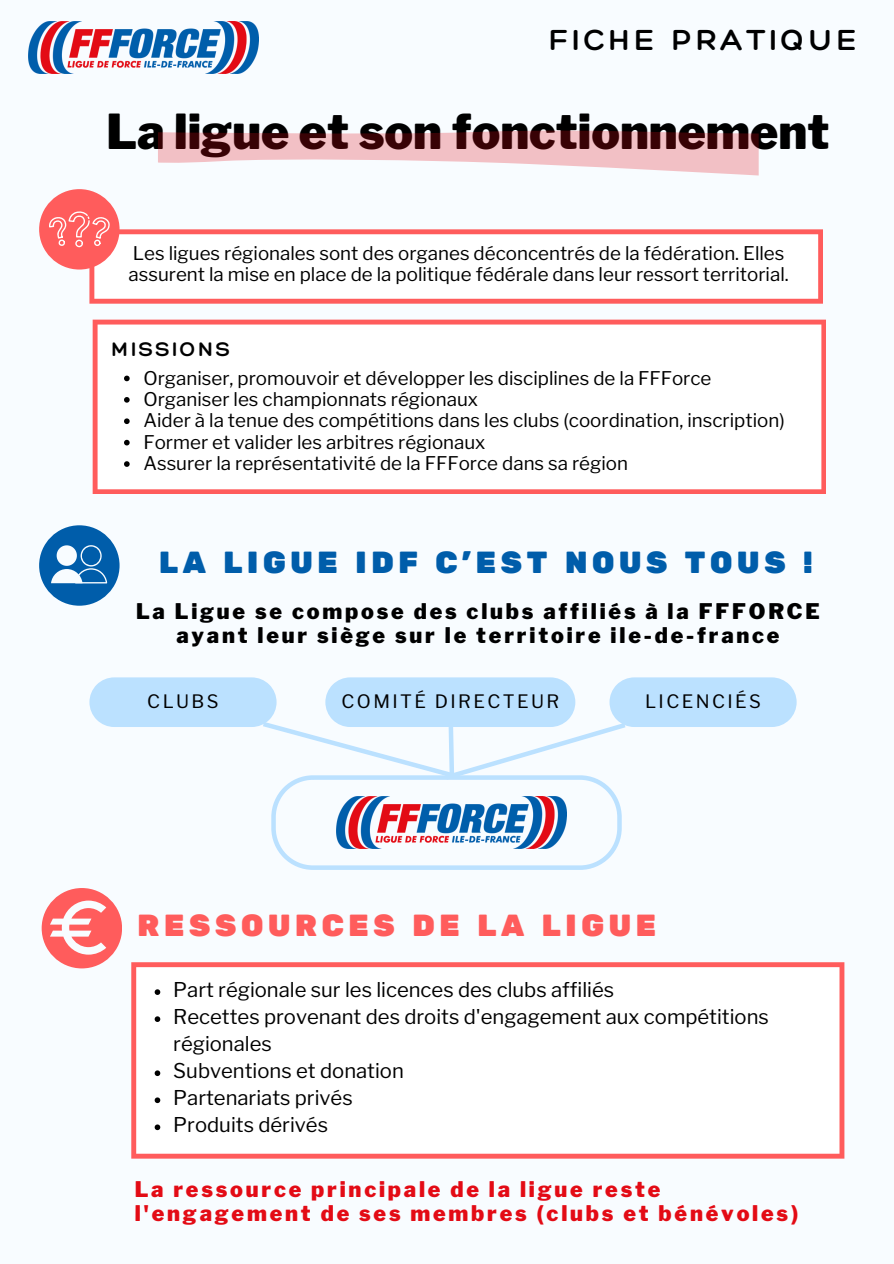
<style>
.page{position:relative;width:894px;height:1264px;background:#fff}
.page>*{position:absolute;margin:0;border:0;box-sizing:border-box;transform-origin:0 0}
.t1{font:900 47.7px "Libre Franklin";color:#000}
.t2{font:300 31.5px "Hero";letter-spacing:.13em;color:#000}
.t3{font:30.45px "Rubik One";letter-spacing:.13em;color:#005daa}
.t4{font:30.45px "Rubik One";letter-spacing:.13em;color:#ff5c5c}
.t5{font:900 21.3px/23.7px "Libre Franklin";letter-spacing:.13em;color:#000;text-align:center}
.t6{font:900 21.3px/23.7px "Libre Franklin";letter-spacing:.13em;color:#e30b15}
.t7{font:300 21.3px "Hero";letter-spacing:.13em;color:#000}
.t8{font:20.25px/27px "Libre Franklin";color:#000}
.t9{font:18.75px/21.5px "Libre Franklin";color:#000}
.t10{font:18.3px "Libre Franklin";letter-spacing:.13em;color:#000}
</style>
<div class="page">
<div style="left:0;top:0;width:893px;height:1263px;background:#f8fcff"></div>
<svg style="left:89px;top:229px;width:733px;height:74px"></svg>
<div style="left:39px;top:189px;width:80px;height:80px;background:#ff5c5c;border-radius:50%"></div>
<svg style="left:49px;top:211px;width:61px;height:36px"></svg>
<img style="left:29px;top:21px;width:229px;height:53px">
<div style="left:39px;top:525px;width:80px;height:80px;background:#005daa;border-radius:50%"></div>
<svg style="left:51px;top:545px;width:56px;height:38px"></svg>
<svg style="left:93px;top:319px;width:733px;height:175px"></svg>
<svg style="left:124px;top:375px;width:6px;height:6px"></svg>
<svg style="left:124px;top:397px;width:6px;height:5px"></svg>
<svg style="left:124px;top:418px;width:6px;height:6px"></svg>
<svg style="left:124px;top:440px;width:6px;height:5px"></svg>
<svg style="left:124px;top:461px;width:6px;height:6px"></svg>
<svg style="left:158px;top:130px;width:600px;height:45px"></svg>
<svg style="left:89px;top:677px;width:707px;height:192px"></svg>
<svg style="left:131px;top:962px;width:713px;height:196px"></svg>
<svg style="left:155px;top:989px;width:5px;height:5px"></svg>
<svg style="left:155px;top:1016px;width:5px;height:5px"></svg>
<svg style="left:155px;top:1070px;width:5px;height:6px"></svg>
<svg style="left:155px;top:1097px;width:5px;height:6px"></svg>
<svg style="left:155px;top:1124px;width:5px;height:6px"></svg>
<div style="left:42px;top:888px;width:80px;height:80px;background:#ff5c5c;border-radius:50%"></div>
<svg style="left:50px;top:900px;width:56px;height:54px"></svg>
<h2 class="t2" style="left:549px;top:20px;width:309px">FICHE PRATIQUE</h2>
<h1 class="t1" style="left:106px;top:103px;width:724px">La ligue et son fonctionnement</h1>
<p class="t9" style="left:128px;top:242px;width:661px">Les ligues régionales sont des organes déconcentrés de la fédération. Elles assurent la mise en place de la politique fédérale dans leur ressort territorial.</p>
<p class="t7" style="left:112px;top:336px;width:120px">MISSIONS</p>
<p class="t9" style="left:143px;top:367px;width:642px">Organiser, promouvoir et développer les disciplines de la FFForce Organiser les championnats régionaux<br>Aider à la tenue des compétitions dans les clubs (coordination, inscription)<br>Former et valider les arbitres régionaux<br>Assurer la représentativité de la FFForce dans sa région</p>
<h3 class="t3" style="left:159px;top:545px;width:655px">LA LIGUE IDF C'EST NOUS TOUS !</h3>
<p class="t5" style="left:136px;top:600px;width:685px">La Ligue se compose des clubs affiliés à la FFFORCE ayant leur siège sur le territoire ile-de-france</p>
<p class="t10" style="left:147px;top:690px;width:73px">CLUBS</p>
<p class="t10" style="left:341px;top:690px;width:219px">COMITÉ DIRECTEUR</p>
<p class="t10" style="left:645px;top:690px;width:117px">LICENCIÉS</p>
<h3 class="t4" style="left:137px;top:907px;width:520px">RESSOURCES DE LA LIGUE</h3>
<p class="t8" style="left:173px;top:976px;width:597px">Part régionale sur les licences des clubs affiliés<br>Recettes provenant des droits d'engagement aux compétitions régionales<br>Subventions et donation<br>Partenariats privés<br>Produits dérivés</p>
<p class="t6" style="left:135px;top:1177px;width:664px">La ressource principale de la ligue reste l'engagement de ses membres (clubs et bénévoles)</p>
</div>
